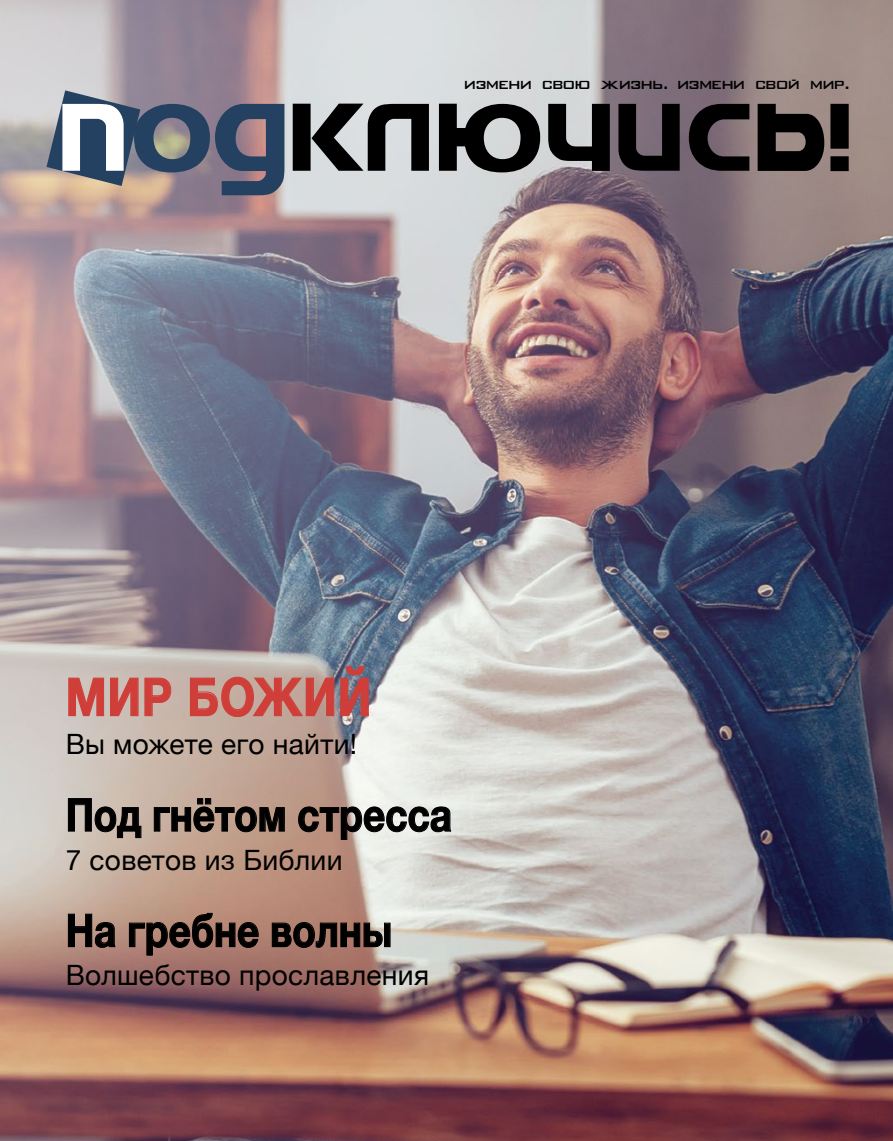
<style>
.page{position:relative;width:893px;height:1141px;background:#fff}
.page>*{position:absolute;margin:0;border:0;box-sizing:border-box;transform-origin:0 0}
.t1{font:700 52.5px "Helvetica Neue";letter-spacing:.02em;color:#cf3e39;scale:.86 1}
.t2{font:700 45.5px "Helvetica Neue";color:#000;scale:.85 1}
.t3{font:28px "Helvetica Neue";letter-spacing:.01em;color:#000}
.t4{font:15.75px "Bank Gothic RUSS Medium";letter-spacing:-.035em;color:#000}
</style>
<div class="page">
<img style="left:0;top:0;width:893px;height:1141px">
<svg style="left:293px;top:104px;width:456px;height:68px;background:#525153"></svg>
<svg style="left:46px;top:90px;width:238px;height:105px;background:#7b7e8b"></svg>
<svg style="left:758px;top:104px;width:66px;height:67px;background:#2c2725"></svg>
<svg style="left:830px;top:104px;width:19px;height:67px"></svg>
<svg style="left:68px;top:677px;width:104px;height:40px;background:#cba9a1"></svg>
<svg style="left:189px;top:666px;width:180px;height:51px;background:#b49691"></svg>
<svg style="left:68px;top:798px;width:74px;height:40px;background:#b0a399"></svg>
<svg style="left:154px;top:798px;width:131px;height:34px;background:#a2897a"></svg>
<svg style="left:298px;top:806px;width:154px;height:34px;background:#b6aba3"></svg>
<svg style="left:68px;top:914px;width:48px;height:34px;background:#9a7d6f"></svg>
<svg style="left:129px;top:913px;width:130px;height:42px;background:#9a7366"></svg>
<svg style="left:272px;top:922px;width:119px;height:26px;background:#8f6e62"></svg>
<p class="t4" style="left:464px;top:76px;width:386px">ИЗМЕНИ СВОЮ ЖИЗНЬ. ИЗМЕНИ СВОЙ МИР.</p>
<h1 class="t1" style="left:66px;top:656px;width:357px">МИР БОЖИЙ</h1>
<p class="t3" style="left:66px;top:724px;width:293px">Вы можете его найти!</p>
<h2 class="t2" style="left:66px;top:779px;width:456px">Под гнётом стресса</h2>
<p class="t3" style="left:66px;top:839px;width:278px">7 советов из Библии</p>
<h2 class="t2" style="left:66px;top:895px;width:385px">На гребне волны</h2>
<p class="t3" style="left:66px;top:955px;width:365px">Волшебство прославления</p>
</div>
